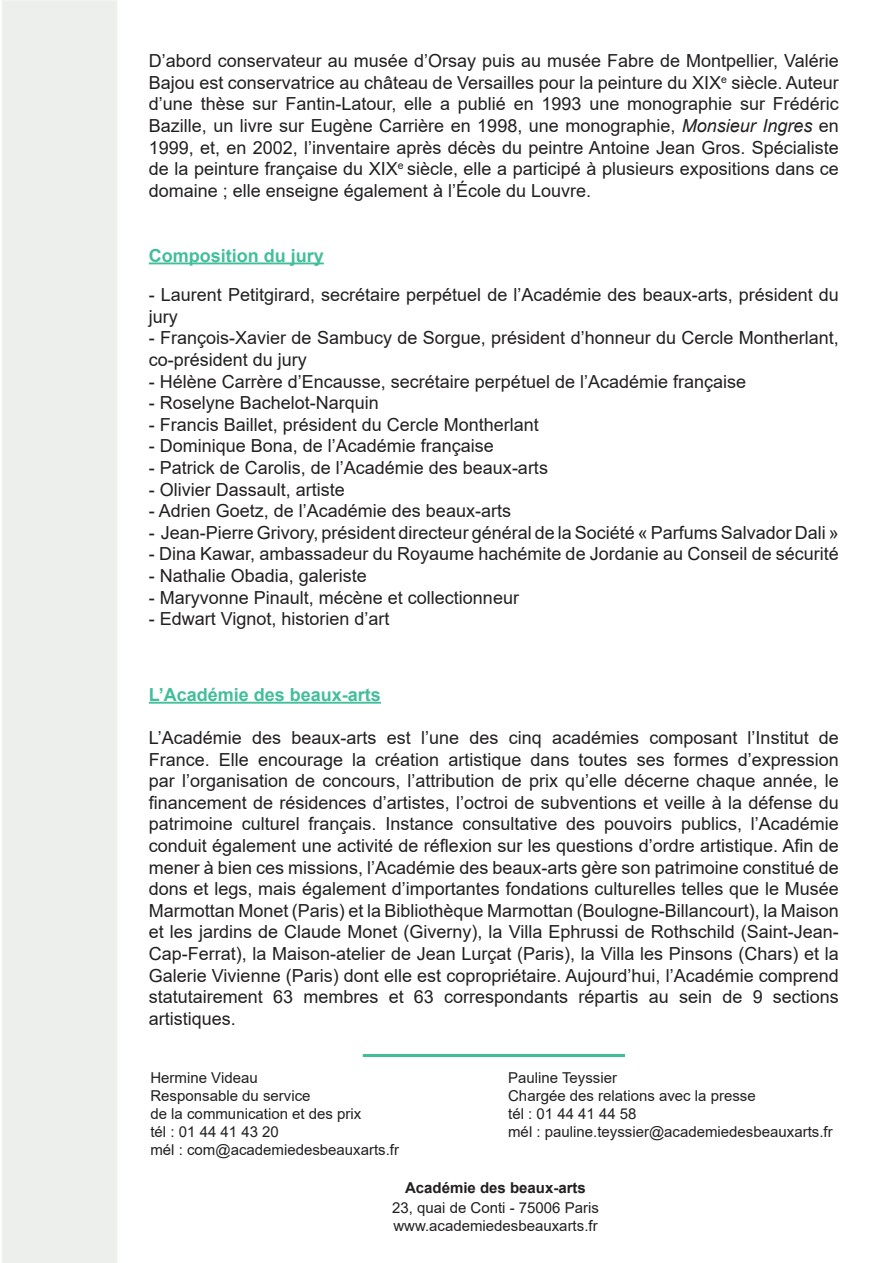
<style>
.page{position:relative;width:893px;height:1263px;background:#fff}
.page>*{position:absolute;margin:0;border:0;box-sizing:border-box;transform-origin:0 0}
.t1{font:18px/21.6px "Arial";color:#231f20;text-align:justify}
.t2{font:700 18px "Arial";color:#43be9b}
.t3{font:15px "Arial";color:#231f20}
.t4{font:700 15px "Arial";color:#231f20}
.s1{font-style:italic}
</style>
<div class="page">
<div style="left:2px;top:0;width:115px;height:1263px;background:#edefed"></div>
<hr style="left:149px;top:262px;width:175px;height:2px;background:#43be9b">
<hr style="left:149px;top:702px;width:232px;height:2px;background:#43be9b">
<hr style="left:363px;top:1054px;width:262px;height:3px;background:#43be9b">
<p class="t1" style="left:149px;top:50px;width:692px">D’abord conservateur au musée d’Orsay puis au musée Fabre de Montpellier, Valérie Bajou est conservatrice au château de Versailles pour la peinture du XIX<sup>e</sup> siècle. Auteur d’une thèse sur Fantin-Latour, elle a publié en 1993 une monographie sur Frédéric Bazille, un livre sur Eugène Carrière en 1998, une monographie, <span class="s1">Monsieur Ingres</span> en 1999, et, en 2002, l’inventaire après décès du peintre Antoine Jean Gros. Spécialiste de la peinture française du XIX<sup>e</sup> siècle, elle a participé à plusieurs expositions dans ce domaine ; elle enseigne également à l’École du Louvre.</p>
<p class="t2" style="left:149px;top:242px;width:177px">Composition du jury</p>
<p class="t1" style="left:149px;top:284px;width:692px">- Laurent Petitgirard, secrétaire perpétuel de l’Académie des beaux-arts, président du jury</p>
<p class="t1" style="left:149px;top:327px;width:692px">- François-Xavier de Sambucy de Sorgue, président d’honneur du Cercle Montherlant, co-président du jury</p>
<p class="t1" style="left:149px;top:370px;width:599px">- Hélène Carrère d’Encausse, secrétaire perpétuel de l’Académie française</p>
<p class="t1" style="left:149px;top:392px;width:232px">- Roselyne Bachelot-Narquin</p>
<p class="t1" style="left:149px;top:413px;width:392px">- Francis Baillet, président du Cercle Montherlant</p>
<p class="t1" style="left:149px;top:435px;width:347px">- Dominique Bona, de l’Académie française</p>
<p class="t1" style="left:149px;top:457px;width:401px">- Patrick de Carolis, de l’Académie des beaux-arts</p>
<p class="t1" style="left:149px;top:478px;width:198px">- Olivier Dassault, artiste</p>
<p class="t1" style="left:149px;top:500px;width:364px">- Adrien Goetz, de l’Académie des beaux-arts</p>
<p class="t1" style="left:149px;top:521px;width:692px">- Jean-Pierre Grivory, président directeur général de la Société « Parfums Salvador Dali »</p>
<p class="t1" style="left:149px;top:543px;width:692px">- Dina Kawar, ambassadeur du Royaume hachémite de Jordanie au Conseil de sécurité</p>
<p class="t1" style="left:149px;top:565px;width:220px">- Nathalie Obadia, galeriste</p>
<p class="t1" style="left:149px;top:586px;width:372px">- Maryvonne Pinault, mécène et collectionneur</p>
<p class="t1" style="left:149px;top:608px;width:242px">- Edwart Vignot, historien d’art</p>
<p class="t2" style="left:149px;top:682px;width:234px">L’Académie des beaux-arts</p>
<p class="t1" style="left:149px;top:727px;width:692px">L’Académie des beaux-arts est l’une des cinq académies composant l’Institut de France. Elle encourage la création artistique dans toutes ses formes d’expression par l’organisation de concours, l’attribution de prix qu’elle décerne chaque année, le financement de résidences d’artistes, l’octroi de subventions et veille à la défense du patrimoine culturel français. Instance consultative des pouvoirs publics, l’Académie conduit également une activité de réflexion sur les questions d’ordre artistique. Afin de mener à bien ces missions, l’Académie des beaux-arts gère son patrimoine constitué de dons et legs, mais également d’importantes fondations culturelles telles que le Musée Marmottan Monet (Paris) et la Bibliothèque Marmottan (Boulogne-Billancourt), la Maison et les jardins de Claude Monet (Giverny), la Villa Ephrussi de Rothschild (Saint-Jean-Cap-Ferrat), la Maison-atelier de Jean Lurçat (Paris), la Villa les Pinsons (Chars) et la Galerie Vivienne (Paris) dont elle est copropriétaire. Aujourd’hui, l’Académie comprend statutairement 63 membres et 63 correspondants répartis au sein de 9 sections artistiques.</p>
<p class="t3" style="left:150px;top:1067px;width:109px">Hermine Videau</p>
<p class="t3" style="left:150px;top:1085px;width:162px">Responsable du service</p>
<p class="t3" style="left:150px;top:1103px;width:212px">de la communication et des prix</p>
<p class="t3" style="left:150px;top:1121px;width:130px">tél : 01 44 41 43 20</p>
<p class="t3" style="left:150px;top:1139px;width:250px">mél : com@academiedesbeauxarts.fr</p>
<p class="t3" style="left:508px;top:1067px;width:110px">Pauline Teyssier</p>
<p class="t3" style="left:508px;top:1085px;width:249px">Chargée des relations avec la presse</p>
<p class="t3" style="left:508px;top:1103px;width:130px">tél : 01 44 41 44 58</p>
<p class="t3" style="left:508px;top:1121px;width:326px">mél : pauline.teyssier@academiedesbeauxarts.fr</p>
<p class="t4" style="left:405px;top:1177px;width:182px">Académie des beaux-arts</p>
<p class="t3" style="left:392px;top:1197px;width:208px">23, quai de Conti - 75006 Paris</p>
<p class="t3" style="left:393px;top:1215px;width:206px">www.academiedesbeauxarts.fr</p>
</div>
